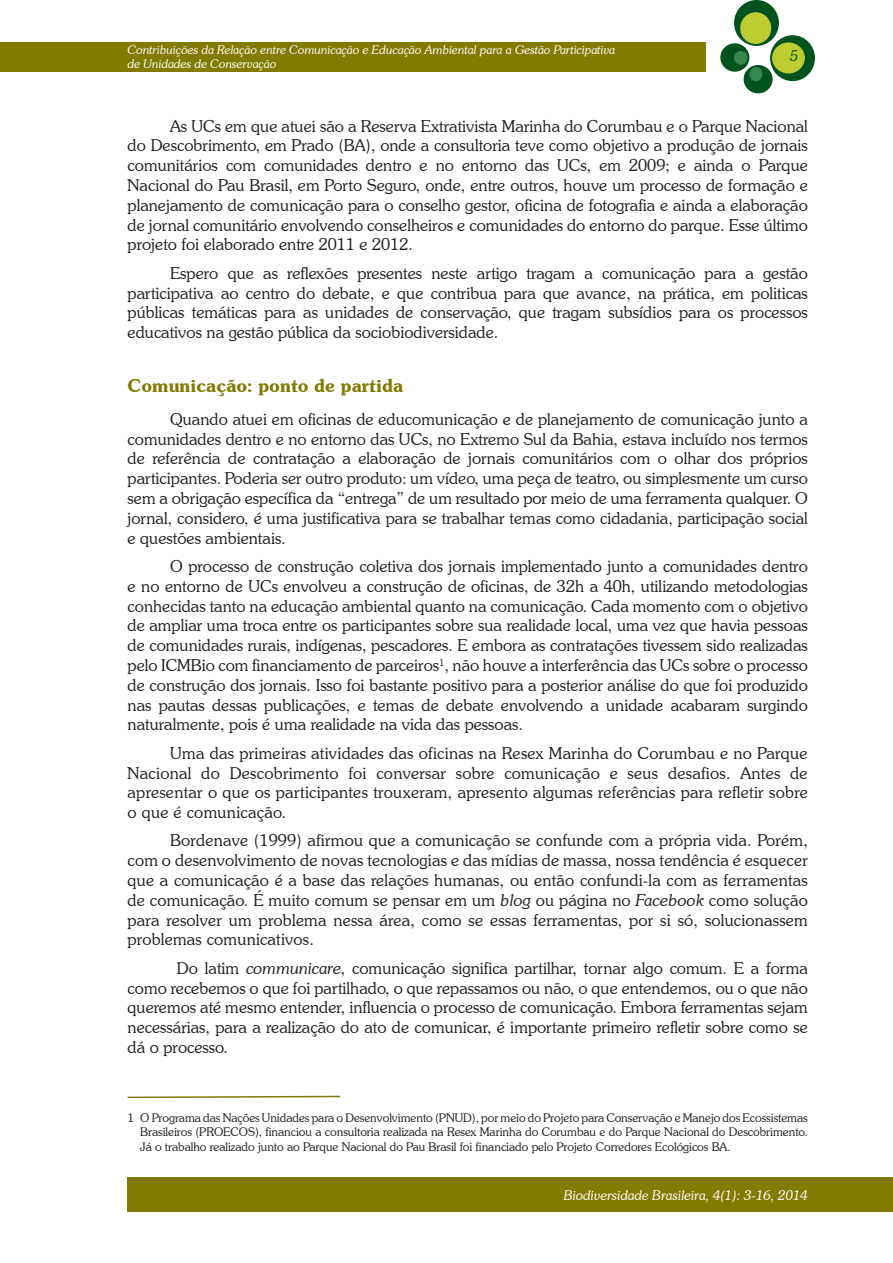
<style>
.page{position:relative;width:893px;height:1263px;background:#fff}
.page>*{position:absolute;margin:0;border:0;box-sizing:border-box;transform-origin:0 0}
.t1{font:600 18px "Souvenir IT Cby BT";color:#837a00}
.t2{font:300 16.5px/19.8px "Souvenir IT Cby BT";color:#231f20;text-align:justify}
.t3{font:italic 300 15px "Souvenir IT Cby BT";color:#00531e}
.t4{font:italic 300 13.5px "Souvenir IT Cby BT";color:#fff}
.t5{font:300 12px/14.4px "Souvenir IT Cby BT";letter-spacing:-.005em;color:#231f20;text-align:justify}
.t6{font:italic 300 12px/14.4px "Souvenir IT Cby BT";color:#fff}
.s1{font-style:italic}
</style>
<div class="page">
<div style="left:0;top:43px;width:705px;height:29px;background:#837a00"></div>
<div style="left:734px;top:0;width:45px;height:46px;background:#00531e;border-radius:50%"></div>
<div style="left:770px;top:35px;width:45px;height:46px;background:#00531e;border-radius:50%"></div>
<div style="left:720px;top:43px;width:29px;height:29px;background:#00531e;border-radius:50%"></div>
<div style="left:744px;top:65px;width:29px;height:28px;background:#00531e;border-radius:50%"></div>
<div style="left:740px;top:12px;width:31px;height:32px;background:#bdcd31;border-radius:50%"></div>
<div style="left:772px;top:42px;width:33px;height:31px;background:#bdcd31;border-radius:50%"></div>
<div style="left:734px;top:51px;width:13px;height:14px;background:#388750;border-radius:50%"></div>
<div style="left:749px;top:67px;width:13px;height:14px;background:#388750;border-radius:50%"></div>
<div style="left:128px;top:1178px;width:765px;height:34px;background:#837a00"></div>
<svg style="left:127px;top:1095px;width:214px;height:4px"></svg>
<p class="t6" style="left:128px;top:42px;width:489px">Contribuições da Relação entre Comunicação e Educação Ambiental para a Gestão Participativa de Unidades de Conservação</p>
<p class="t3" style="left:790px;top:46px;width:10px">5</p>
<p class="t2" style="left:128px;top:116px;width:682px;text-indent:43px">As UCs em que atuei são a Reserva Extrativista Marinha do Corumbau e o Parque Nacional do Descobrimento, em Prado (BA), onde a consultoria teve como objetivo a produção de jornais comunitários com comunidades dentro e no entorno das UCs, em 2009; e ainda o Parque Nacional do Pau Brasil, em Porto Seguro, onde, entre outros, houve um processo de formação e planejamento de comunicação para o conselho gestor, oficina de fotografia e ainda a elaboração de jornal comunitário envolvendo conselheiros e comunidades do entorno do parque. Esse último projeto foi elaborado entre 2011 e 2012.</p>
<p class="t2" style="left:128px;top:263px;width:682px;text-indent:43px">Espero que as reflexões presentes neste artigo tragam a comunicação para a gestão participativa ao centro do debate, e que contribua para que avance, na prática, em politicas públicas temáticas para as unidades de conservação, que tragam subsídios para os processos educativos na gestão pública da sociobiodiversidade.</p>
<p class="t1" style="left:128px;top:375px;width:277px">Comunicação: ponto de partida</p>
<p class="t2" style="left:128px;top:409px;width:682px;text-indent:43px">Quando atuei em oficinas de educomunicação e de planejamento de comunicação junto a comunidades dentro e no entorno das UCs, no Extremo Sul da Bahia, estava incluído nos termos de referência de contratação a elaboração de jornais comunitários com o olhar dos próprios participantes. Poderia ser outro produto: um vídeo, uma peça de teatro, ou simplesmente um curso sem a obrigação específica da “entrega” de um resultado por meio de uma ferramenta qualquer. O jornal, considero, é uma justificativa para se trabalhar temas como cidadania, participação social e questões ambientais.</p>
<p class="t2" style="left:128px;top:556px;width:682px;text-indent:43px">O processo de construção coletiva dos jornais implementado junto a comunidades dentro e no entorno de UCs envolveu a construção de oficinas, de 32h a 40h, utilizando metodologias conhecidas tanto na educação ambiental quanto na comunicação. Cada momento com o objetivo de ampliar uma troca entre os participantes sobre sua realidade local, uma vez que havia pessoas de comunidades rurais, indígenas, pescadores. E embora as contratações tivessem sido realizadas pelo ICMBio com financiamento de parceiros<sup>1</sup>, não houve a interferência das UCs sobre o processo de construção dos jornais. Isso foi bastante positivo para a posterior análise do que foi produzido nas pautas dessas publicações, e temas de debate envolvendo a unidade acabaram surgindo naturalmente, pois é uma realidade na vida das pessoas.</p>
<p class="t2" style="left:128px;top:743px;width:682px;text-indent:43px">Uma das primeiras atividades das oficinas na Resex Marinha do Corumbau e no Parque Nacional do Descobrimento foi conversar sobre comunicação e seus desafios. Antes de apresentar o que os participantes trouxeram, apresento algumas referências para refletir sobre o que é comunicação.</p>
<p class="t2" style="left:128px;top:830px;width:682px;text-indent:43px">Bordenave (1999) afirmou que a comunicação se confunde com a própria vida. Porém, com o desenvolvimento de novas tecnologias e das mídias de massa, nossa tendência é esquecer que a comunicação é a base das relações humanas, ou então confundi-la com as ferramentas de comunicação. É muito comum se pensar em um <span class="s1">blog</span> ou página no <span class="s1">Facebook</span> como solução para resolver um problema nessa área, como se essas ferramentas, por si só, solucionassem problemas comunicativos.</p>
<p class="t2" style="left:128px;top:958px;width:682px;text-indent:49px">Do latim <span class="s1">communicare</span>, comunicação significa partilhar, tornar algo comum. E a forma como recebemos o que foi partilhado, o que repassamos ou não, o que entendemos, ou o que não queremos até mesmo entender, influencia o processo de comunicação. Embora ferramentas sejam necessárias, para a realização do ato de comunicar, é importante primeiro refletir sobre como se dá o processo.</p>
<p class="t5" style="left:140px;top:1110px;width:669px;text-indent:-13px">1 O Programa das Nações Unidades para o Desenvolvimento (PNUD), por meio do Projeto para Conservação e Manejo dos Ecossistemas Brasileiros (PROECOS), financiou a consultoria realizada na Resex Marinha do Corumbau e do Parque Nacional do Descobrimento.<br>Já o trabalho realizado junto ao Parque Nacional do Pau Brasil foi financiado pelo Projeto Corredores Ecológicos BA.</p>
<p class="t4" style="left:564px;top:1187px;width:246px">Biodiversidade Brasileira, 4(1): 3-16, 2014</p>
</div>
